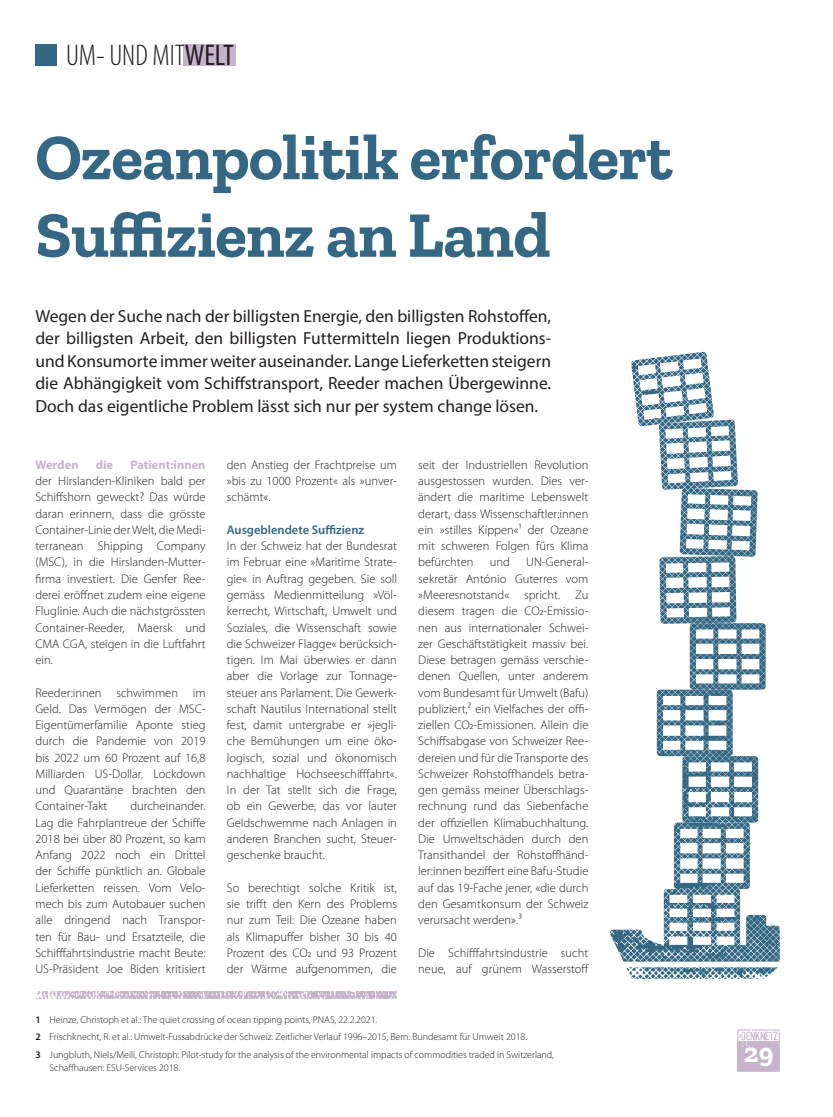
<style>
.page{position:relative;width:833px;height:1117px;background:#fff}
.page>*{position:absolute;margin:0;border:0;box-sizing:border-box;transform-origin:0 0}
.t1{font:700 65px/77.5px "Zilla Slab";letter-spacing:-.01em;color:#336783}
.t2{font:300 condensed 30px "Myriad Pro";color:#231f20}
.t3{font:700 27.5px "Zilla Slab";color:#fff}
.t4{font:17.5px/22.5px "Myriad Pro";color:#231f20;text-align:justify}
.t5{font:300 12.5px/16.2px "Myriad Pro";color:#231f20;text-align:justify}
.t6{font:600 12.5px "Myriad Pro";color:#336783}
.t7{font:700 12.5px "Myriad Pro";color:#c7b4cc}
.t8{font:300 10px/17.2px "Myriad Pro";letter-spacing:-.005em;color:#231f20}
.s1{font-weight:400}
.s2{font-weight:600}
</style>
<div class="page">
<img style="left:737px;top:1029px;width:43px;height:42px">
<img style="left:36px;top:991px;width:361px;height:7px">
<img style="left:609px;top:351px;width:171px;height:628px">
<div style="left:183px;top:45px;width:52px;height:21px;background:#c7b4cc"></div>
<div style="left:35px;top:44px;width:22px;height:21px;background:#336783"></div>
<h2 class="t2" style="left:66px;top:38px;width:169px">UM- UND MIT<span class="s1">WELT</span></h2>
<h1 class="t1" style="left:35px;top:119px;width:638px">Ozeanpolitik erfordert<br>Suffizienz an Land</h1>
<p class="t4" style="left:35px;top:304px;width:517px">Wegen der Suche nach der billigsten Energie, den billigsten Rohstoffen, der billigsten Arbeit, den billigsten Futtermitteln liegen Produktions&shy;und Konsumorte immer weiter auseinander. Lange Lieferketten steigern die Abhängigkeit vom Schiffstransport, Reeder machen Übergewinne.<br>Doch das eigentliche Problem lässt sich nur per system change lösen.</p>
<p class="t7" style="left:35px;top:456px;width:45px">Werden</p>
<p class="t7" style="left:96px;top:456px;width:19px">die</p>
<p class="t7" style="left:130px;top:456px;width:77px">Patient:innen</p>
<p class="t5" style="left:35px;top:472px;width:172px">der Hirslanden-Kliniken bald per Schiffshorn geweckt? Das würde daran erinnern, dass die grösste Container-Linie der Welt, die Medi&shy;terranean Shipping Company (MSC), in die Hirslanden-Mutter&shy;firma investiert. Die Genfer Ree&shy;derei eröffnet zudem eine eigene Fluglinie. Auch die nächstgrössten Container-Reeder, Maersk und CMA CGA, steigen in die Luftfahrt ein.</p>
<p class="t5" style="left:35px;top:684px;width:172px">Reeder:innen schwimmen im Geld. Das Vermögen der MSC-Eigentümerfamilie Aponte stieg durch die Pandemie von 2019 bis 2022 um 60 Prozent auf 16,8<br>Milliarden US-Dollar. Lockdown und Quarantäne brachten den Container-Takt</p>
<p class="t5" style="left:35px;top:797px;width:172px;text-indent:95px">durcheinander.<br>Lag die Fahrplantreue der Schiffe 2018 bei über 80 Prozent, so kam Anfang 2022 noch ein Drittel der Schiffe pünktlich an. Globale Lieferketten reissen. Vom Velo&shy;mech bis zum Autobauer suchen alle dringend nach Transpor&shy;ten für Bau- und Ersatzteile, die Schifffahrtsindustrie macht Beute:<br>US-Präsident Joe Biden kritisiert</p>
<p class="t5" style="left:227px;top:456px;width:172px">den Anstieg der Frachtpreise um »bis zu 1000 Prozent« als »unver&shy;schämt«.</p>
<p class="t6" style="left:227px;top:521px;width:139px">Ausgeblendete Suffizienz</p>
<p class="t5" style="left:227px;top:537px;width:172px">In der Schweiz hat der Bundesrat im Februar eine »Maritime Strate&shy;gie« in Auftrag gegeben. Sie soll gemäss Medienmitteilung »Völ&shy;kerrecht, Wirtschaft, Umwelt und Soziales, die Wissenschaft sowie die Schweizer Flagge« berücksich&shy;tigen. Im Mai überwies er dann aber die Vorlage zur Tonnage&shy;steuer ans Parlament. Die Gewerk&shy;schaft Nautilus International stellt fest, damit untergrabe er »jegli&shy;che Bemühungen um eine öko&shy;logisch, sozial und ökonomisch nachhaltige Hochseeschifffahrt«.<br>In der Tat stellt sich die Frage, ob ein Gewerbe, das vor lauter Geldschwemme nach Anlagen in anderen Branchen sucht, Steuer&shy;geschenke braucht.</p>
<p class="t5" style="left:227px;top:879px;width:172px">So berechtigt solche Kritik ist, sie trifft den Kern des Problems nur zum Teil: Die Ozeane haben als Klimapuffer bisher 30 bis 40<br>Prozent des CO2 und 93 Prozent der Wärme aufgenommen, die</p>
<p class="t5" style="left:418px;top:456px;width:172px">seit der Industriellen Revolution ausgestossen wurden. Dies ver&shy;ändert die maritime Lebenswelt derart, dass Wissenschaftler:innen ein »stilles Kippen«¹ der Ozeane mit schweren Folgen fürs Klima befürchten</p>
<p class="t5" style="left:418px;top:554px;width:172px;text-indent:108px">UN-General&shy;sekretär António Guterres vom »Meeresnotstand« spricht. Zu diesem tragen die CO2-Emissio&shy;nen aus internationaler Schwei&shy;zer Geschäftstätigkeit massiv bei.<br>Diese betragen gemäss verschie&shy;denen Quellen, unter anderem vom Bundesamt für Umwelt (Bafu) publiziert,² ein Vielfaches der offi&shy;ziellen CO2-Emissionen. Allein die Schiffsabgase von Schweizer Ree&shy;dereien und für die Transporte des Schweizer Rohstoffhandels betra&shy;gen gemäss meiner Überschlags&shy;rechnung rund das Siebenfache der offiziellen Klimabuchhaltung.<br>Die Umweltschäden durch den Transithandel der Rohstoffhänd&shy;ler:innen beziffert eine Bafu-Studie auf das 19-Fache jener, «die durch den Gesamtkonsum der Schweiz verursacht werden».³</p>
<p class="t5" style="left:418px;top:944px;width:172px">Die Schifffahrtsindustrie sucht neue, auf grünem Wasserstoff</p>
<p class="t5" style="left:490px;top:554px;width:22px">und</p>
<p class="t8" style="left:35px;top:1010px;width:520px"><span class="s2">1</span> Heinze, Christoph et al.: The quiet crossing of ocean tipping points, PNAS, 22.2.2021.<br><span class="s2">2</span> Frischknecht, R. et al.: Umwelt-Fussabdrücke der Schweiz. Zeitlicher Verlauf 1996–2015, Bern: Bundesamt für Umwelt 2018.<br><span class="s2">3</span> Jungbluth, Niels/Meili, Christoph: Pilot-study for the analysis of the environmental impacts of commodities traded in Switzerland,</p>
<p class="t8" style="left:50px;top:1059px;width:132px">Schaffhausen: ESU-Services 2018.</p>
<h3 class="t3" style="left:744px;top:1036px;width:31px">29</h3>
</div>
